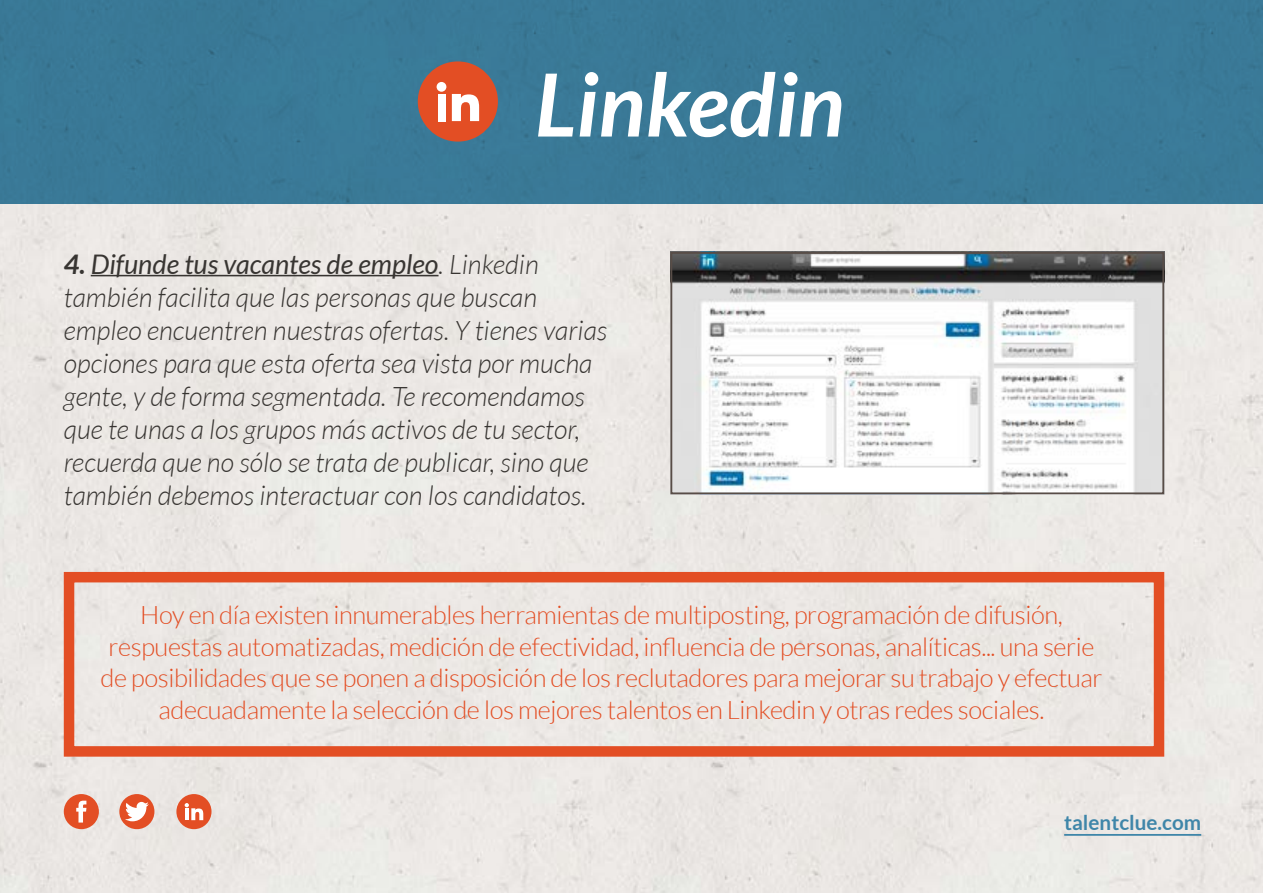
<style>
.page{position:relative;width:1263px;height:893px;background:#fff}
.page>*{position:absolute;margin:0;border:0;box-sizing:border-box;transform-origin:0 0}
.t1{font:italic 700 87px "Lato";color:#fff}
.t2{font:italic 300 27px/33px "Lato";color:#383532}
.t3{font:300 25.5px/31.5px "Lato";letter-spacing:-.015em;color:#e34e24;text-align:center}
.t4{font:700 20.7px "Lato";color:#3f86a9}
.s1{font-weight:700}
.s2{font-weight:400}
</style>
<div class="page">
<div style="left:0;top:203px;width:1263px;height:690px;background:#ebe8e5"></div>
<hr style="left:1064px;top:834px;width:137px;height:2px;background:#3f86a9">
<div style="left:64px;top:794px;width:35px;height:35px;background:#e34e24;border-radius:50%"></div>
<svg style="left:76px;top:801px;width:10px;height:21px"></svg>
<div style="left:119px;top:794px;width:35px;height:35px;background:#e34e24;border-radius:50%"></div>
<svg style="left:125px;top:802px;width:24px;height:19px"></svg>
<div style="left:176px;top:794px;width:36px;height:35px;background:#e34e24;border-radius:50%"></div>
<svg style="left:185px;top:803px;width:18px;height:17px"></svg>
<hr style="left:91px;top:275px;width:347px;height:1px;background:#383532">
<img style="left:673px;top:255px;width:488px;height:236px">
<div style="left:670px;top:252px;width:494px;height:242px;border:2px solid #584d47"></div>
<div style="left:0;top:0;width:1263px;height:203px;background:#3a7997"></div>
<div style="left:64px;top:572px;width:1100px;height:185px;border:10px solid #e34e24"></div>
<div style="left:418px;top:61px;width:80px;height:81px;background:#e34e24;border-radius:50%"></div>
<div style="left:438px;top:94px;width:8px;height:27px;background:#fff"></div>
<div style="left:437px;top:82px;width:9px;height:10px;background:#fff;border-radius:50%"></div>
<svg style="left:452px;top:94px;width:27px;height:27px"></svg>
<h1 class="t1" style="left:535px;top:55px;width:311px">Linkedin</h1>
<p class="t2" style="left:64px;top:248px;width:545px"><span class="s1">4.</span> <span class="s2">Difunde tus vacantes de empleo</span>. Linkedin también facilita que las personas que buscan empleo encuentren nuestras ofertas. Y tienes varias opciones para que esta oferta sea vista por mucha gente, y de forma segmentada. Te recomendamos que te unas a los grupos más activos de tu sector, recuerda que no sólo se trata de publicar, sino que también debemos interactuar con los candidatos.</p>
<p class="t3" style="left:101px;top:600px;width:1003px">Hoy en día existen innumerables herramientas de multiposting, programación de difusión, respuestas automatizadas, medición de efectividad, influencia de personas, analíticas... una serie de posibilidades que se ponen a disposición de los reclutadores para mejorar su trabajo y efectuar adecuadamente la selección de los mejores talentos en Linkedin y otras redes sociales.</p>
<p class="t4" style="left:1064px;top:811px;width:138px">talentclue.com</p>
</div>
